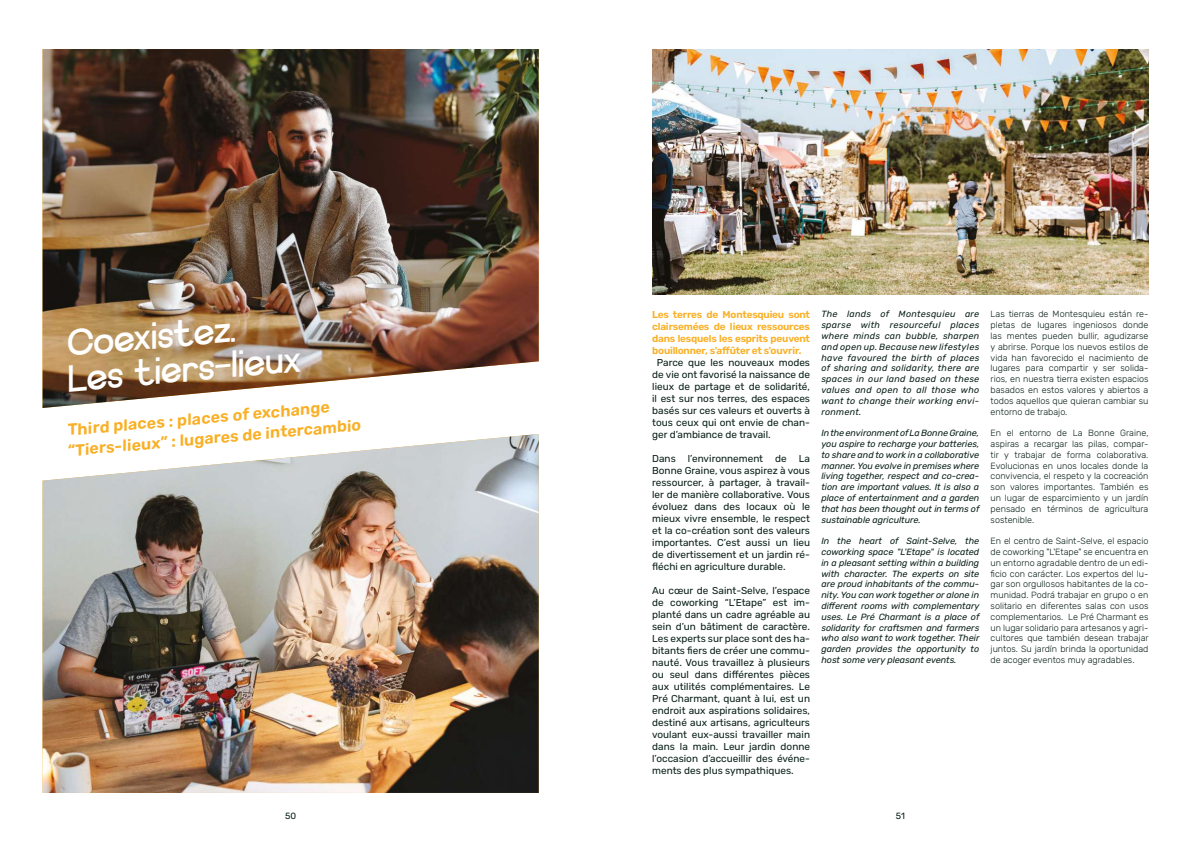
<style>
.page{position:relative;width:1191px;height:842px;background:#fff}
.page>*{position:absolute;margin:0;border:0;box-sizing:border-box;transform-origin:0 0}
.t1{font:43px/35.4px "Xonda Plus";color:#fff}
.t2{font:600 16px/20.6px "Rubik";color:#f9b026}
.t3{font:10px/12px "Rubik";color:#0a201a;text-align:justify}
.t4{font:600 10px/12px "Rubik";letter-spacing:-.02em;color:#f9b026;text-align:justify}
.t5{font:300 9px/10.8px "Rubik";color:#0a201a;text-align:justify}
.t6{font:italic 9px/10.8px "Rubik";color:#0a201a;text-align:justify}
.t7{font:9px "Rubik";color:#0a201a}
</style>
<div class="page">
<img style="left:43px;top:49px;width:496px;height:359px">
<img style="left:43px;top:434px;width:496px;height:359px">
<img style="left:652px;top:49px;width:496px;height:246px">
<h1 class="t1" style="left:62px;top:325px;width:235px;rotate:-5deg">Coexistez.<br>Les tiers-lieux</h1>
<h2 class="t2" style="left:65px;top:420px;width:296px;rotate:-5deg">Third places : places of exchange “Tiers-lieux” : lugares de intercambio</h2>
<p class="t7" style="left:285px;top:810px;width:13px">50</p>
<p class="t4" style="left:652px;top:309px;width:159px">Les terres de Montesquieu sont clairsemées de lieux ressources dans lesquels les esprits peuvent bouillonner, s’affûter et s'ouvrir.</p>
<p class="t3" style="left:652px;top:357px;width:159px;text-indent:5px">Parce que les nouveaux modes de vie ont favorisé la naissance de lieux de partage et de solidarité, il est sur nos terres, des espaces basés sur ces valeurs et ouverts à tous ceux qui ont envie de chan&shy;ger d’ambiance de travail.</p>
<p class="t3" style="left:652px;top:453px;width:159px">Dans l’environnement de La Bonne Graine, vous aspirez à vous ressourcer, à partager, à travail&shy;ler de manière collaborative. Vous évoluez dans des locaux où le mieux vivre ensemble, le respect et la co-création sont des valeurs importantes. C’est aussi un lieu de divertissement et un jardin ré&shy;fléchi en agriculture durable.</p>
<p class="t3" style="left:652px;top:585px;width:159px">Au cœur de Saint-Selve, l’espace de coworking “L’Etape” est im&shy;planté dans un cadre agréable au sein d’un bâtiment de caractère.<br>Les experts sur place sont des ha&shy;bitants fiers de créer une commu&shy;nauté. Vous travaillez à plusieurs ou seul dans différentes pièces aux utilités complémentaires. Le Pré Charmant, quant à lui, est un endroit aux aspirations solidaires, destiné aux artisans, agriculteurs voulant eux-aussi travailler main dans la main. Leur jardin donne l’occasion d’accueillir des événe&shy;ments des plus sympathiques.</p>
<p class="t6" style="left:821px;top:309px;width:159px">The lands of Montesquieu are sparse with resourceful places where minds can bubble, sharpen and open up. Because new lifestyles have favoured the birth of places of sharing and solidarity, there are spaces in our land based on these values and open to all those who want to change their working envi&shy;ronment.</p>
<p class="t6" style="left:821px;top:428px;width:160px">In the environment of La Bonne Graine, you aspire to recharge your batteries, to share and to work in a collaborative manner. You evolve in premises where living together, respect and co-crea&shy;tion are important values. It is also a place of entertainment and a garden that has been thought out in terms of sustainable agriculture.</p>
<p class="t6" style="left:821px;top:536px;width:160px">In the heart of Saint-Selve, the coworking space "L'Etape" is located in a pleasant setting within a building with character. The experts on site are proud inhabitants of the commu&shy;nity. You can work together or alone in different rooms with complementary uses. Le Pré Charmant is a place of solidarity for craftsmen and farmers who also want to work together. Their garden provides the opportunity to host some very pleasant events.</p>
<p class="t5" style="left:990px;top:309px;width:159px">Las tierras de Montesquieu están re&shy;pletas de lugares ingeniosos donde las mentes pueden bullir, agudizarse y abrirse. Porque los nuevos estilos de vida han favorecido el nacimiento de lugares para compartir y ser solida&shy;rios, en nuestra tierra existen espacios basados en estos valores y abiertos a todos aquellos que quieran cambiar su entorno de trabajo.</p>
<p class="t5" style="left:990px;top:428px;width:159px">En el entorno de La Bonne Graine, aspiras a recargar las pilas, compar&shy;tir y trabajar de forma colaborativa.<br>Evolucionas en unos locales donde la convivencia, el respeto y la cocreación son valores importantes. También es un lugar de esparcimiento y un jardín pensado en términos de agricultura sostenible.</p>
<p class="t5" style="left:990px;top:536px;width:160px">En el centro de Saint-Selve, el espacio de coworking "L'Etape" se encuentra en un entorno agradable dentro de un edi&shy;ficio con carácter. Los expertos del lu&shy;gar son orgullosos habitantes de la co&shy;munidad. Podrá trabajar en grupo o en solitario en diferentes salas con usos complementarios. Le Pré Charmant es un lugar solidario para artesanos y agri&shy;cultores que también desean trabajar juntos. Su jardín brinda la oportunidad de acoger eventos muy agradables.</p>
<p class="t7" style="left:895px;top:810px;width:11px">51</p>
</div>
